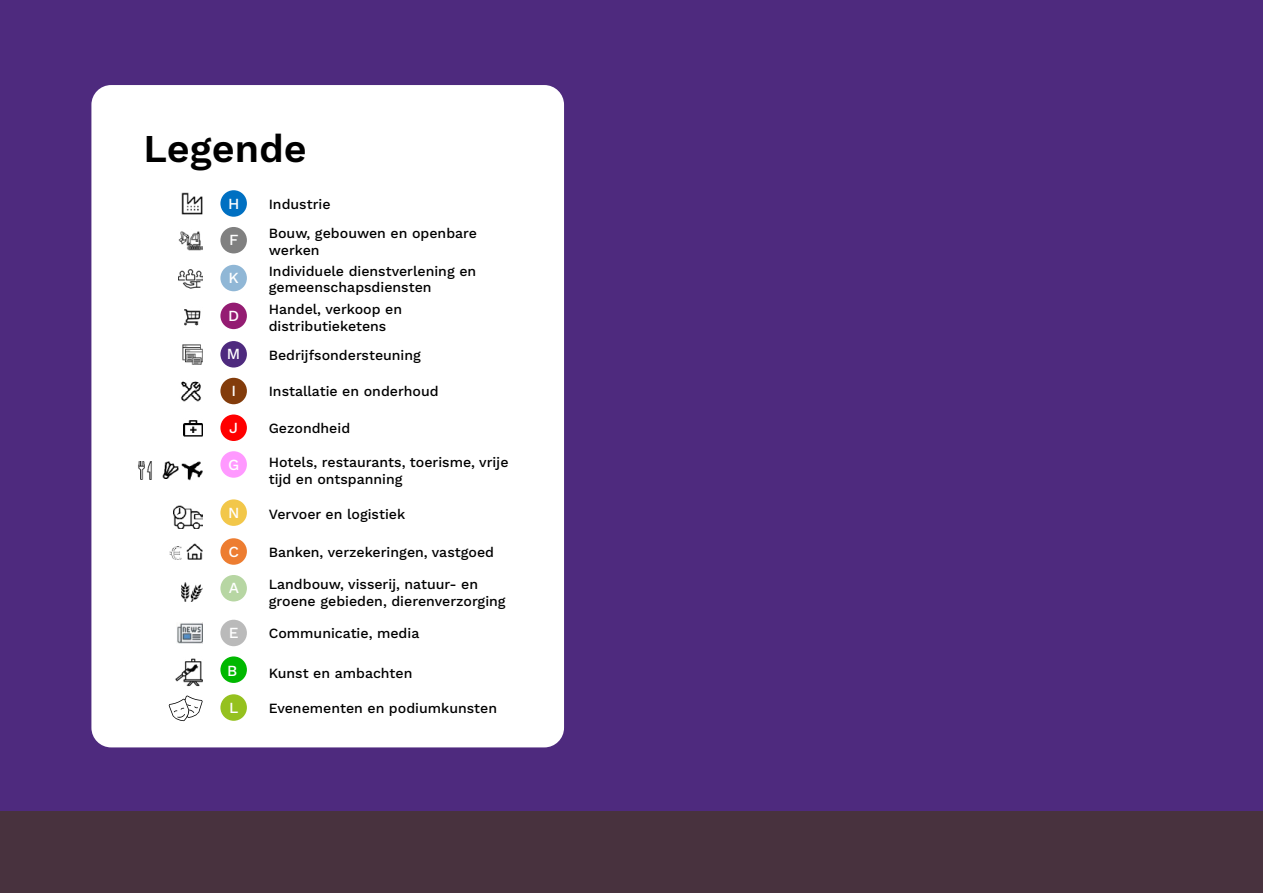
<style>
.page{position:relative;width:1263px;height:893px;background:#4e2a7e}
.page>*{position:absolute;margin:0;border:0;box-sizing:border-box;transform-origin:0 0}
.t1{font:600 39.45px "Work Sans";color:#000}
.t2{font:500 15.45px "Work Sans";color:#fff}
.t3{font:500 14.1px/17px "Work Sans";color:#000}
</style>
<div class="page">
<div style="left:91px;top:85px;width:473px;height:662px;background:#fff;border-radius:20px"></div>
<img style="left:181px;top:193px;width:22px;height:21px">
<div style="left:220px;top:190px;width:27px;height:27px;background:#0070c2;border-radius:50%"></div>
<img style="left:178px;top:231px;width:25px;height:20px">
<div style="left:220px;top:227px;width:27px;height:26px;background:#808080;border-radius:50%"></div>
<img style="left:178px;top:269px;width:25px;height:20px">
<div style="left:220px;top:265px;width:27px;height:26px;background:#90b7d6;border-radius:50%"></div>
<img style="left:184px;top:309px;width:17px;height:17px">
<div style="left:220px;top:303px;width:27px;height:26px;background:#941c72;border-radius:50%"></div>
<img style="left:182px;top:344px;width:21px;height:20px">
<div style="left:220px;top:341px;width:27px;height:27px;background:#4e2a7e;border-radius:50%"></div>
<img style="left:181px;top:381px;width:20px;height:21px">
<div style="left:220px;top:378px;width:27px;height:26px;background:#833c0b;border-radius:50%"></div>
<img style="left:183px;top:420px;width:20px;height:17px">
<div style="left:220px;top:414px;width:27px;height:27px;background:#f00;border-radius:50%"></div>
<img style="left:138px;top:461px;width:14px;height:18px">
<img style="left:162px;top:461px;width:17px;height:18px">
<img style="left:182px;top:461px;width:21px;height:19px">
<div style="left:220px;top:451px;width:27px;height:27px;background:#f9f;border-radius:50%"></div>
<img style="left:174px;top:505px;width:29px;height:23px">
<div style="left:220px;top:499px;width:27px;height:27px;background:#f2c74a;border-radius:50%"></div>
<img style="left:169px;top:546px;width:13px;height:14px">
<img style="left:186px;top:543px;width:17px;height:17px">
<div style="left:220px;top:538px;width:27px;height:27px;background:#ed7d31;border-radius:50%"></div>
<img style="left:182px;top:582px;width:21px;height:20px">
<div style="left:220px;top:575px;width:27px;height:26px;background:#b7d6a3;border-radius:50%"></div>
<img style="left:177px;top:623px;width:26px;height:20px">
<div style="left:220px;top:620px;width:27px;height:26px;background:#bababa;border-radius:50%"></div>
<img style="left:175px;top:658px;width:28px;height:29px">
<div style="left:220px;top:656px;width:27px;height:27px;background:#00b800;border-radius:50%"></div>
<svg style="left:169px;top:695px;width:34px;height:26px"></svg>
<div style="left:220px;top:694px;width:27px;height:27px;background:#95c11f;border-radius:50%"></div>
<div style="left:0;top:811px;width:1263px;height:82px;background:#48323e"></div>
<h1 class="t1" style="left:143px;top:125px;width:165px">Legende</h1>
<p class="t2" style="left:228px;top:194px;width:13px">H</p>
<p class="t3" style="left:269px;top:196px;width:63px">Industrie</p>
<p class="t2" style="left:229px;top:231px;width:11px">F</p>
<p class="t3" style="left:269px;top:225px;width:210px">Bouw, gebouwen en openbare werken</p>
<p class="t2" style="left:229px;top:269px;width:12px">K</p>
<p class="t3" style="left:269px;top:263px;width:209px">Individuele dienstverlening en gemeenschapsdiensten</p>
<p class="t2" style="left:228px;top:307px;width:13px">D</p>
<p class="t3" style="left:269px;top:301px;width:135px">Handel, verkoop en distributieketens</p>
<p class="t2" style="left:227px;top:345px;width:15px">M</p>
<p class="t3" style="left:269px;top:347px;width:154px">Bedrijfsondersteuning</p>
<p class="t2" style="left:231px;top:382px;width:6px">I</p>
<p class="t3" style="left:269px;top:384px;width:171px">Installatie en onderhoud</p>
<p class="t2" style="left:229px;top:419px;width:10px">J</p>
<p class="t3" style="left:269px;top:420px;width:83px">Gezondheid</p>
<p class="t2" style="left:228px;top:455px;width:13px">G</p>
<p class="t3" style="left:269px;top:454px;width:241px">Hotels, restaurants, toerisme, vrije tijd en ontspanning</p>
<p class="t2" style="left:228px;top:503px;width:13px">N</p>
<p class="t3" style="left:269px;top:506px;width:138px">Vervoer en logistiek</p>
<p class="t2" style="left:228px;top:542px;width:12px">C</p>
<p class="t3" style="left:269px;top:544px;width:227px">Banken, verzekeringen, vastgoed</p>
<p class="t2" style="left:229px;top:579px;width:12px">A</p>
<p class="t3" style="left:269px;top:576px;width:238px">Landbouw, visserij, natuur- en groene gebieden, dierenverzorging</p>
<p class="t2" style="left:229px;top:624px;width:11px">E</p>
<p class="t3" style="left:269px;top:626px;width:152px">Communicatie, media</p>
<p class="t2" style="left:227px;top:661px;width:12px">B</p>
<p class="t3" style="left:269px;top:665px;width:145px">Kunst en ambachten</p>
<p class="t2" style="left:229px;top:698px;width:11px">L</p>
<p class="t3" style="left:269px;top:700px;width:230px">Evenementen en podiumkunsten</p>
</div>
